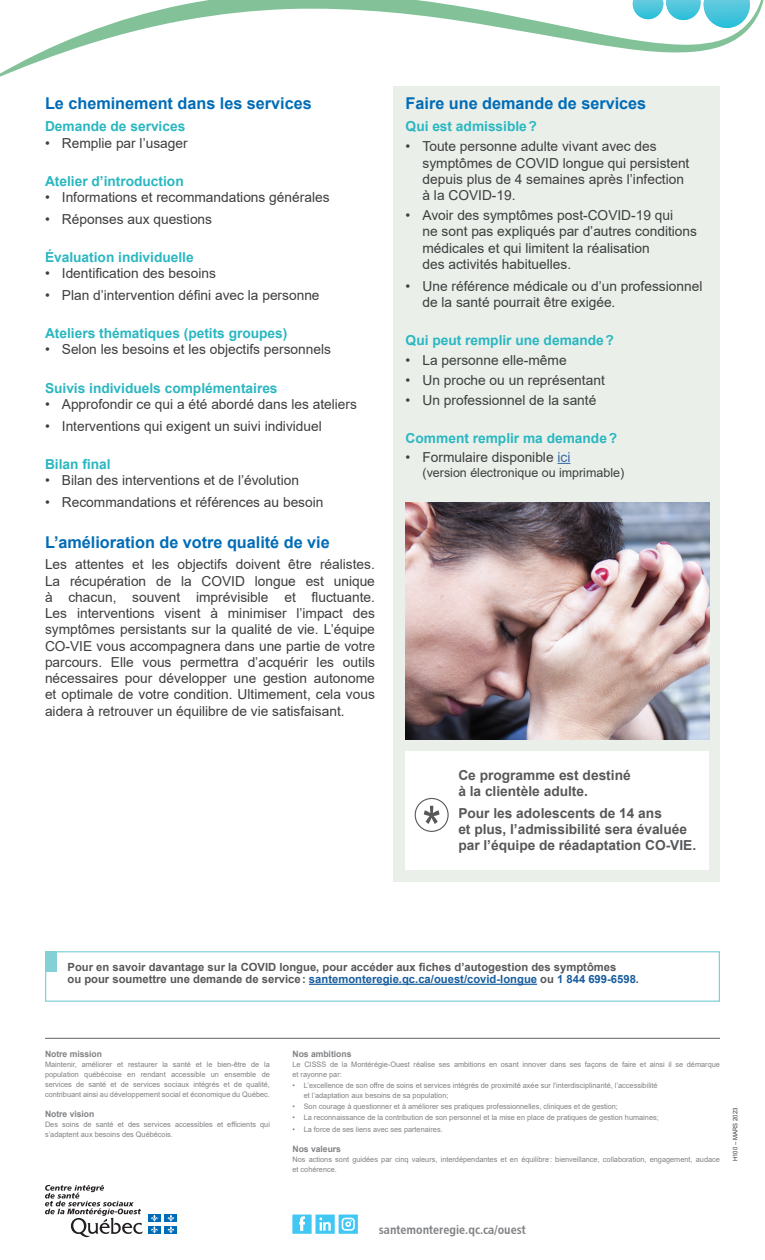
<style>
.page{position:relative;width:765px;height:1260px;background:#fff}
.page>*{position:absolute;margin:0;border:0;box-sizing:border-box;transform-origin:0 0}
.t1{font:700 16.25px "Arial";color:#006cb7}
.t2{font:13.75px/16.2px "Arial";color:#3e3e3f}
.t3{font:700 13.75px "Arial";color:#2ab7c1}
.t4{font:700 13.75px/16.2px "Arial";color:#57585a}
.t5{font:12.5px "Arial";color:#3e3e3f}
.t6{font:12.5px "Chaloult Cond Demi Gras Normal";color:#808285}
.t7{font:700 11.25px/12.5px "Arial";color:#57585a}
.t8{font:700 8.75px "Arial";color:#808285}
.t9{font:7.5px/10px "Arial";color:#808285}
.t10{font:6.25px "Arial";color:#3e3e3f;scale:.95 1}
.s1{color:#3667a4}
.s2{color:#175d9e}
</style>
<div class="page">
<svg style="left:0;top:0;width:764px;height:77px"></svg>
<div style="left:393px;top:86px;width:327px;height:796px;background:#eaefea"></div>
<div style="left:405px;top:751px;width:304px;height:118px;background:#fff"></div>
<svg style="left:558px;top:463px;width:12px;height:1px"></svg>
<hr style="left:45px;top:1038px;width:675px;height:1px;background:#808285">
<svg style="left:45px;top:1186px;width:98px;height:51px"></svg>
<div style="left:148px;top:1214px;width:13px;height:8px;background:#006cb7"></div>
<div style="left:165px;top:1214px;width:12px;height:8px;background:#006cb7"></div>
<div style="left:148px;top:1226px;width:13px;height:8px;background:#006cb7"></div>
<svg style="left:151px;top:1215px;width:7px;height:18px"></svg>
<div style="left:165px;top:1226px;width:12px;height:8px;background:#006cb7"></div>
<svg style="left:168px;top:1215px;width:6px;height:18px"></svg>
<svg style="left:292px;top:1215px;width:66px;height:19px"></svg>
<div style="left:45px;top:951px;width:675px;height:51px;border:1px solid #83d1d7"></div>
<div style="left:45px;top:951px;width:12px;height:21px;background:#83d1d7"></div>
<hr style="left:309px;top:984px;width:228px;height:1px;background:#175d9e">
<img style="left:405px;top:502px;width:304px;height:237px">
<div style="left:415px;top:798px;width:34px;height:34px;border:1px solid #57585a;border-radius:50%"></div>
<svg style="left:424px;top:806px;width:16px;height:18px"></svg>
<p class="t1" style="left:45px;top:92px;width:268px">Le cheminement dans les services</p>
<p class="t3" style="left:45px;top:117px;width:142px">Demande de services</p>
<p class="t2" style="left:45px;top:135px;width:144px">• Remplie par l’usager</p>
<p class="t3" style="left:45px;top:171px;width:140px">Atelier d’introduction</p>
<p class="t2" style="left:45px;top:189px;width:286px">• Informations et recommandations générales</p>
<p class="t2" style="left:45px;top:211px;width:169px">• Réponses aux questions</p>
<p class="t3" style="left:45px;top:247px;width:150px">Évaluation individuelle</p>
<p class="t2" style="left:45px;top:265px;width:172px">• Identification des besoins</p>
<p class="t2" style="left:45px;top:287px;width:276px">• Plan d’intervention défini avec la personne</p>
<p class="t3" style="left:45px;top:324px;width:244px">Ateliers thématiques (petits groupes)</p>
<p class="t2" style="left:45px;top:341px;width:288px">• Selon les besoins et les objectifs personnels</p>
<p class="t3" style="left:45px;top:378px;width:234px">Suivis individuels complémentaires</p>
<p class="t2" style="left:45px;top:396px;width:313px">• Approfondir ce qui a été abordé dans les ateliers</p>
<p class="t2" style="left:45px;top:418px;width:278px">• Interventions qui exigent un suivi individuel</p>
<p class="t3" style="left:45px;top:454px;width:67px">Bilan final</p>
<p class="t2" style="left:45px;top:472px;width:256px">• Bilan des interventions et de l’évolution</p>
<p class="t2" style="left:45px;top:494px;width:280px">• Recommandations et références au besoin</p>
<p class="t1" style="left:45px;top:530px;width:286px">L’amélioration de votre qualité de vie</p>
<p class="t2" style="left:45px;top:556px;width:331px;text-align:justify">Les attentes et les objectifs doivent être réalistes.<br>La récupération de la COVID longue est unique à chacun, souvent imprévisible et fluctuante.<br>Les interventions visent à minimiser l’impact des symptômes persistants sur la qualité de vie. L’équipe CO-VIE vous accompagnera dans une partie de votre parcours. Elle vous permettra d’acquérir les outils nécessaires pour développer une gestion autonome et optimale de votre condition. Ultimement, cela vous aidera à retrouver un équilibre de vie satisfaisant.</p>
<p class="t1" style="left:406px;top:92px;width:242px">Faire une demande de services</p>
<p class="t3" style="left:406px;top:117px;width:133px">Qui est admissible?</p>
<p class="t2" style="left:423px;top:138px;width:268px;text-indent:-17px">• Toute personne adulte vivant avec des symptômes de COVID longue qui persistent depuis plus de 4 semaines après l’infection à la COVID-19.</p>
<p class="t2" style="left:423px;top:207px;width:276px;text-indent:-17px">• Avoir des symptômes post-COVID-19 qui<br>ne sont pas expliqués par d’autres conditions médicales et qui limitent la réalisation<br>des activités habituelles.</p>
<p class="t2" style="left:423px;top:278px;width:281px;text-indent:-17px">• Une référence médicale ou d’un professionnel de la santé pourrait être exigée.</p>
<p class="t3" style="left:406px;top:331px;width:210px">Qui peut remplir une demande?</p>
<p class="t2" style="left:406px;top:352px;width:163px">• La personne elle-même</p>
<p class="t2" style="left:406px;top:372px;width:201px">• Un proche ou un représentant</p>
<p class="t2" style="left:406px;top:392px;width:192px">• Un professionnel de la santé</p>
<p class="t3" style="left:406px;top:429px;width:213px">Comment remplir ma demande?</p>
<p class="t2" style="left:406px;top:449px;width:166px">• Formulaire disponible <span class="s1">ici</span></p>
<p class="t5" style="left:423px;top:464px;width:203px">(version électronique ou imprimable)</p>
<p class="t4" style="left:458px;top:767px;width:174px">Ce programme est destiné à la clientèle adulte.</p>
<p class="t4" style="left:458px;top:805px;width:239px">Pour les adolescents de 14 ans<br>et plus, l’admissibilité sera évaluée par l’équipe de réadaptation CO-VIE.</p>
<p class="t7" style="left:68px;top:961px;width:573px">Pour en savoir davantage sur la COVID longue, pour accéder aux fiches d’autogestion des symptômes<br>ou pour soumettre une demande de service: <span class="s2">santemonteregie.qc.ca/ouest/covid-longue</span> ou <span class="s2">1 844 699-6598</span>.</p>
<p class="t8" style="left:45px;top:1047px;width:59px">Notre mission</p>
<p class="t9" style="left:45px;top:1059px;width:226px;text-align:justify">Maintenir, améliorer et restaurer la santé et le bien-être de la population québécoise en rendant accessible un ensemble de services de santé et de services sociaux intégrés et de qualité, contribuant ainsi au développement social et économique du Québec.</p>
<p class="t8" style="left:45px;top:1107px;width:51px">Notre vision</p>
<p class="t9" style="left:45px;top:1119px;width:226px">Des soins de santé et des services accessibles et efficients qui s’adaptent aux besoins des Québécois.</p>
<p class="t8" style="left:292px;top:1047px;width:60px">Nos ambitions</p>
<p class="t9" style="left:292px;top:1059px;width:429px">Le CISSS de la Montérégie-Ouest réalise ses ambitions en osant innover dans ses façons de faire et ainsi il se démarque et rayonne par:</p>
<p class="t9" style="left:304px;top:1080px;width:355px;text-indent:-11px">• L’excellence de son offre de soins et services intégrés de proximité axée sur l’interdisciplinarité, l’accessibilité et l’adaptation aux besoins de sa population;</p>
<p class="t9" style="left:292px;top:1101px;width:327px">• Son courage à questionner et à améliorer ses pratiques professionnelles, cliniques et de gestion;</p>
<p class="t9" style="left:292px;top:1113px;width:368px">• La reconnaissance de la contribution de son personnel et la mise en place de pratiques de gestion humaines;</p>
<p class="t9" style="left:292px;top:1124px;width:152px">• La force de ses liens avec ses partenaires.</p>
<p class="t8" style="left:292px;top:1142px;width:50px">Nos valeurs</p>
<p class="t9" style="left:292px;top:1154px;width:429px">Nos actions sont guidées par cinq valeurs, interdépendantes et en équilibre: bienveillance, collaboration, engagement, audace et cohérence.</p>
<p class="t10" style="left:731px;top:1161px;width:58px;rotate:-90deg">H100 – MARS 2023</p>
<p class="t6" style="left:379px;top:1222px;width:148px">santemonteregie.qc.ca/ouest</p>
</div>
